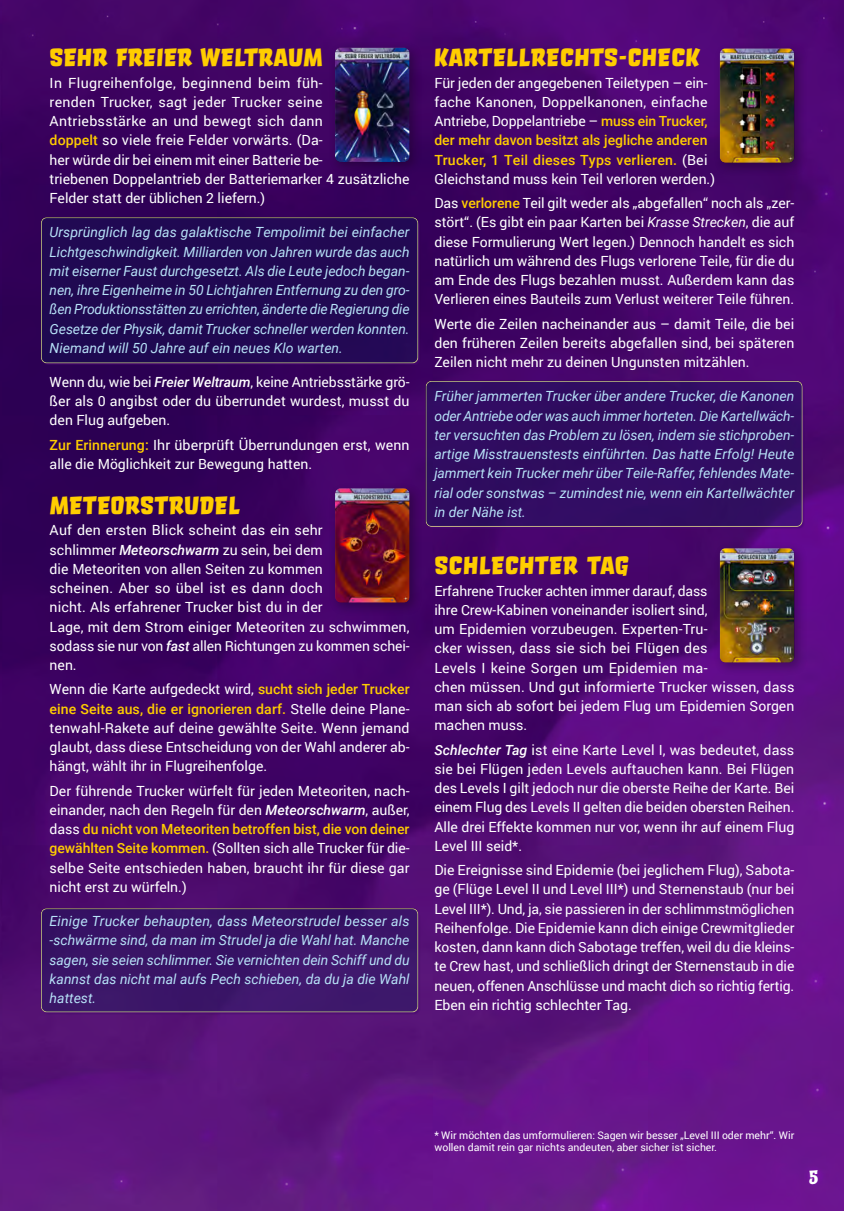
<style>
.page{position:relative;width:844px;height:1211px;background:#fff}
.page>*{position:absolute;margin:0;border:0;box-sizing:border-box;transform-origin:0 0}
.t1{font:24.5px "Orgovan Brush";color:#ffcd00}
.t2{font:700 19.25px "Catseye";color:#fff}
.t3{font:14px/19.2px "Roboto";color:#fff;text-align:justify}
.Fluff{font:italic 14px/19.2px "Roboto";color:#b7e2f8;text-align:justify}
.t4{font:10.5px/12.2px "Roboto";color:#fff}
.s1{font-weight:500;color:#ffcd00}
.s2{font-weight:500;font-style:italic}
.s3{font-style:italic}
</style>
<div class="page">
<img style="left:0;top:0;width:843px;height:1210px">
<img style="left:30px;top:213px;width:398px;height:182px">
<img style="left:30px;top:904px;width:398px;height:145px">
<img style="left:418px;top:377px;width:392px;height:160px">
<div style="left:713px;top:42px;width:94px;height:134px;background:#000;opacity:.3"></div>
<div style="left:719px;top:50px;width:75px;height:113px;background:#000;opacity:.75"></div>
<div style="left:328px;top:482px;width:95px;height:134px;background:#000;opacity:.3"></div>
<div style="left:334px;top:487px;width:75px;height:112px;background:#fff;opacity:.75"></div>
<div style="left:334px;top:490px;width:75px;height:113px;background:#000;opacity:.75"></div>
<div style="left:713px;top:542px;width:94px;height:134px;background:#000;opacity:.3"></div>
<div style="left:719px;top:547px;width:75px;height:112px;background:#fff;opacity:.75"></div>
<div style="left:719px;top:550px;width:75px;height:113px;background:#000;opacity:.75"></div>
<div style="left:328px;top:41px;width:95px;height:134px;background:#000;opacity:.3"></div>
<div style="left:334px;top:49px;width:75px;height:114px;background:#000;opacity:.75"></div>
<h2 class="t1" style="left:50px;top:42px;width:274px">SEHR FREIER WELTRAUM</h2>
<p class="t3" style="left:50px;top:72px;width:361px;text-align:left">In Flugreihenfolge, beginnend beim füh-<br>renden Trucker, sagt jeder Trucker seine Antriebsstärke an und bewegt sich dann<br><span class="s1">doppelt</span> so viele freie Felder vorwärts. (Da-<br>her würde dir bei einem mit einer Batterie be-<br>triebenen Doppelantrieb der Batteriemarker 4 zusätzliche Felder statt der üblichen 2 liefern.)</p>
<p class="Fluff" style="left:50px;top:222px;width:361px">Ursprünglich lag das galaktische Tempolimit bei einfacher Lichtgeschwindigkeit. Milliarden von Jahren wurde das auch mit eiserner Faust durchgesetzt. Als die Leute jedoch began&shy;nen, ihre Eigenheime in 50 Lichtjahren Entfernung zu den gro&shy;ßen Produktionsstätten zu errichten, änderte die Regierung die Gesetze der Physik, damit Trucker schneller werden konnten.<br>Niemand will 50 Jahre auf ein neues Klo warten.</p>
<p class="t3" style="left:50px;top:372px;width:361px">Wenn du, wie bei <span class="s2">Freier Weltraum</span>, keine Antriebsstärke grö&shy;ßer als 0 angibst oder du überrundet wurdest, musst du den Flug aufgeben.</p>
<p class="t3" style="left:50px;top:434px;width:361px"><span class="s1">Zur Erinnerung:</span> Ihr überprüft Überrundungen erst, wenn alle die Möglichkeit zur Bewegung hatten.</p>
<h2 class="t1" style="left:50px;top:489px;width:192px">METEORSTRUDEL</h2>
<p class="t3" style="left:50px;top:520px;width:361px;text-align:left">Auf den ersten Blick scheint das ein sehr<br>schlimmer <span class="s2">Meteorschwarm</span> zu sein, bei dem<br>die Meteoriten von allen Seiten zu kommen<br>scheinen. Aber so übel ist es dann doch<br>nicht. Als erfahrener Trucker bist du in der<br>Lage, mit dem Strom einiger Meteoriten zu schwimmen, sodass sie nur von <span class="s2">fast</span> allen Richtungen zu kommen schei&shy;nen.</p>
<p class="t3" style="left:50px;top:679px;width:361px">Wenn die Karte aufgedeckt wird, <span class="s1">sucht sich jeder Trucker eine Seite aus, die er ignorieren darf.</span> Stelle deine Plane&shy;tenwahl-Rakete auf deine gewählte Seite. Wenn jemand glaubt, dass diese Entscheidung von der Wahl anderer ab&shy;hängt, wählt ihr in Flugreihenfolge.</p>
<p class="t3" style="left:50px;top:780px;width:361px">Der führende Trucker würfelt für jeden Meteoriten, nach&shy;einander, nach den Regeln für den <span class="s2">Meteorschwarm</span>, außer, dass <span class="s1">du nicht von Meteoriten betroffen bist, die von deiner gewählten Seite kommen.</span> (Sollten sich alle Trucker für die&shy;selbe Seite entschieden haben, braucht ihr für diese gar nicht erst zu würfeln.)</p>
<p class="Fluff" style="left:50px;top:911px;width:361px">Einige Trucker behaupten, dass Meteorstrudel besser als -schwärme sind, da man im Strudel ja die Wahl hat. Manche sagen, sie seien schlimmer. Sie vernichten dein Schiff und du kannst das nicht mal aufs Pech schieben, da du ja die Wahl hattest.</p>
<h2 class="t1" style="left:434px;top:42px;width:267px">KARTELLRECHTS-CHECK</h2>
<p class="t3" style="left:434px;top:72px;width:282px;text-align:left">Für jeden der angegebenen Teiletypen – ein&shy;fache Kanonen, Doppelkanonen, einfache Antriebe, Doppelantriebe – <span class="s1">muss ein Trucker, der mehr davon besitzt als jegliche anderen Trucker, 1 Teil dieses Typs verlieren.</span> (Bei Gleichstand muss kein Teil verloren werden.)</p>
<p class="t3" style="left:434px;top:193px;width:361px">Das <span class="s1">verlorene</span> Teil gilt weder als „abgefallen“ noch als „zer&shy;stört“. (Es gibt ein paar Karten bei <span class="s3">Krasse Strecken</span>, die auf diese Formulierung Wert legen.) Dennoch handelt es sich natürlich um während des Flugs verlorene Teile, für die du am Ende des Flugs bezahlen musst. Außerdem kann das Verlieren eines Bauteils zum Verlust weiterer Teile führen.</p>
<p class="t3" style="left:434px;top:313px;width:361px">Werte die Zeilen nacheinander aus – damit Teile, die bei den früheren Zeilen bereits abgefallen sind, bei späteren Zeilen nicht mehr zu deinen Ungunsten mitzählen.</p>
<p class="Fluff" style="left:434px;top:386px;width:361px">Früher jammerten Trucker über andere Trucker, die Kanonen oder Antriebe oder was auch immer horteten. Die Kartellwäch&shy;ter versuchten das Problem zu lösen, indem sie stichproben&shy;artige Misstrauenstests einführten. Das hatte Erfolg! Heute jammert kein Trucker mehr über Teile-Raffer, fehlendes Mate&shy;rial oder sonstwas – zumindest nie, wenn ein Kartellwächter in der Nähe ist.</p>
<h2 class="t1" style="left:434px;top:549px;width:197px">SCHLECHTER TAG</h2>
<p class="t3" style="left:434px;top:580px;width:361px;text-align:left">Erfahrene Trucker achten immer darauf, dass<br>ihre Crew-Kabinen voneinander isoliert sind,<br>um Epidemien vorzubeugen. Experten-Tru-<br>cker wissen, dass sie sich bei Flügen des<br>Levels I keine Sorgen um Epidemien ma-<br>chen müssen. Und gut informierte Trucker wissen, dass man sich ab sofort bei jedem Flug um Epidemien Sorgen machen muss.</p>
<p class="t3" style="left:434px;top:739px;width:361px"><span class="s2">Schlechter Tag</span> ist eine Karte Level I, was bedeutet, dass sie bei Flügen jeden Levels auftauchen kann. Bei Flügen des Levels I gilt jedoch nur die oberste Reihe der Karte. Bei einem Flug des Levels II gelten die beiden obersten Reihen.<br>Alle drei Effekte kommen nur vor, wenn ihr auf einem Flug Level III seid*.</p>
<p class="t3" style="left:434px;top:860px;width:361px">Die Ereignisse sind Epidemie (bei jeglichem Flug), Sabota&shy;ge (Flüge Level II und Level III*) und Sternenstaub (nur bei Level III*). Und, ja, sie passieren in der schlimmstmöglichen Reihenfolge. Die Epidemie kann dich einige Crewmitglieder kosten, dann kann dich Sabotage treffen, weil du die kleins&shy;te Crew hast, und schließlich dringt der Sternenstaub in die neuen, offenen Anschlüsse und macht dich so richtig fertig.<br>Eben ein richtig schlechter Tag.</p>
<p class="t4" style="left:434px;top:1128px;width:361px">* Wir möchten das umformulieren: Sagen wir besser „Level III oder mehr“. Wir wollen damit rein gar nichts andeuten, aber sicher ist sicher.</p>
<h2 class="t2" style="left:808px;top:1165px;width:12px">5</h2>
</div>
